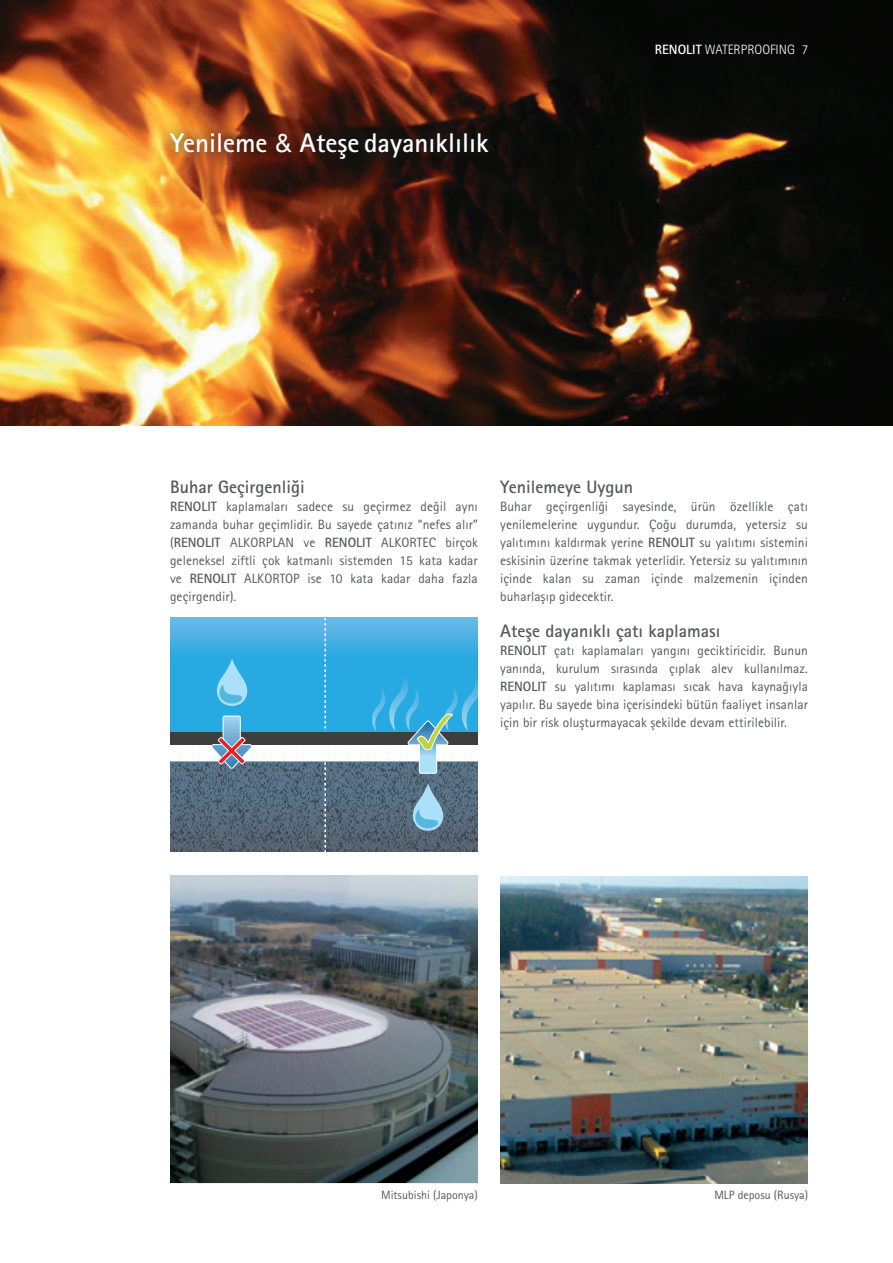
<style>
.page{position:relative;width:893px;height:1263px;background:#fff}
.page>*{position:absolute;margin:0;border:0;box-sizing:border-box;transform-origin:0 0}
.t1{font:700 27px "Rotis Sans Serif Pro";color:#fff}
.t2{font:700 18px "Rotis Sans Serif Pro";color:#57585a}
.t3{font:13.5px/18px "Rotis Sans Serif Pro";letter-spacing:.005em;color:#57585a;text-align:justify}
.t4{font:300 13.5px "Rotis Sans Serif Pro";color:#fff}
.t5{font:12px "Rotis Sans Serif Pro";color:#57585a}
.s1{font-family:"Helvetica Neue";font-weight:400;font-size:25.5px}
.s2{font-weight:700}
</style>
<div class="page">
<img style="left:0;top:0;width:893px;height:425px">
<svg style="left:157px;top:120px;width:343px;height:52px;background:#4f2a15"></svg>
<svg style="left:170px;top:618px;width:308px;height:234px;background:#5394b4"></svg>
<img style="left:500px;top:876px;width:308px;height:307px">
<img style="left:170px;top:876px;width:308px;height:306px">
<p class="t1" style="left:170px;top:126px;width:320px">Yenileme <span class="s1">&amp;</span> Ateşe dayanıklılık</p>
<p class="t4" style="left:655px;top:42px;width:155px"><span class="s2">RENOLIT</span> WATERPROOFING 7</p>
<p class="t2" style="left:170px;top:476px;width:136px">Buhar Geçirgenliği</p>
<p class="t3" style="left:170px;top:498px;width:309px"><span class="s2">RENOLIT</span> kaplamaları sadece su geçirmez değil aynı zamanda buhar geçimlidir. Bu sayede çatınız “nefes alır” (<span class="s2">RENOLIT</span> ALKORPLAN ve <span class="s2">RENOLIT</span> ALKORTEC birçok geleneksel ziftli çok katmanlı sistemden 15 kata kadar ve <span class="s2">RENOLIT</span> ALKORTOP ise 10 kata kadar daha fazla geçirgendir).</p>
<p class="t2" style="left:500px;top:476px;width:134px">Yenilemeye Uygun</p>
<p class="t3" style="left:500px;top:498px;width:309px">Buhar geçirgenliği sayesinde, ürün özellikle çatı yenilemelerine uygundur. Çoğu durumda, yetersiz su yalıtımını kaldırmak yerine <span class="s2">RENOLIT</span> su yalıtımı sistemini eskisinin üzerine takmak yeterlidir. Yetersiz su yalıtımının içinde kalan su zaman içinde malzemenin içinden buharlaşıp gidecektir.</p>
<p class="t2" style="left:500px;top:620px;width:222px">Ateşe dayanıklı çatı kaplaması</p>
<p class="t3" style="left:500px;top:642px;width:309px"><span class="s2">RENOLIT</span> çatı kaplamaları yangını geciktiricidir. Bunun yanında, kurulum sırasında çıplak alev kullanılmaz.<br><span class="s2">RENOLIT</span> su yalıtımı kaplaması sıcak hava kaynağıyla yapılır. Bu sayede bina içerisindeki bütün faaliyet insanlar için bir risk oluşturmayacak şekilde devam ettirilebilir.</p>
<p class="t5" style="left:381px;top:1188px;width:98px">Mitsubishi (Japonya)</p>
<p class="t5" style="left:714px;top:1188px;width:95px">MLP deposu (Rusya)</p>
</div>
